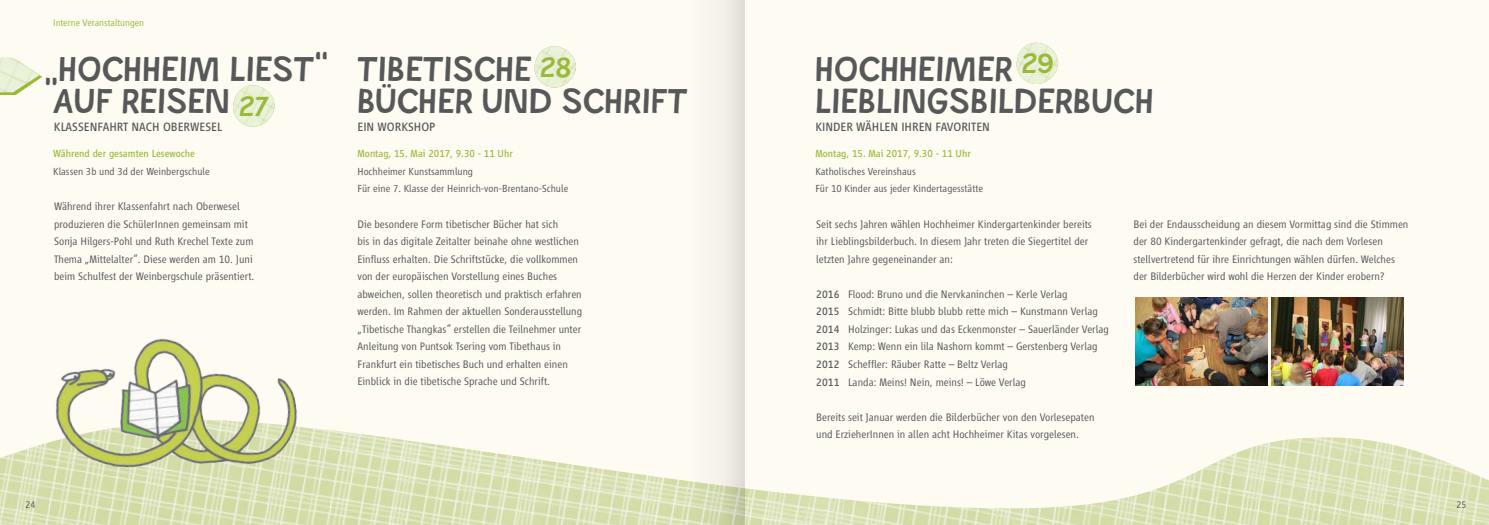
<style>
.page{position:relative;width:1489px;height:525px;background:#fff}
.page>*{position:absolute;margin:0;border:0;box-sizing:border-box;transform-origin:0 0}
.t1{font:30px/32.5px "Ray Johnson";color:#57585a}
.t2{font:24px "Ray Johnson";color:#9ab93b}
.t3{font:12.5px "Vialog LT";color:#57585a}
.t4{font:300 11.25px/17.5px "Vialog LT";color:#57585a}
.t5{font:300 10.62px/17.5px "Vialog LT";color:#57585a}
.t6{font:10.62px "Vialog LT";color:#9ab93b}
.t7{font:300 10px "Vialog LT";color:#9ab93b}
.t8{font:300 10px "Vialog LT";color:#57585a}
.s1{font-weight:400}
</style>
<div class="page">
<div style="left:0;top:0;width:1488px;height:524px;background:#fefbf2"></div>
<img style="left:0;top:419px;width:1488px;height:105px">
<svg style="left:0;top:75px;width:42px;height:20px"></svg>
<img style="left:0;top:57px;width:40px;height:35px">
<img style="left:534px;top:46px;width:42px;height:42px">
<img style="left:1016px;top:43px;width:43px;height:41px">
<img style="left:233px;top:85px;width:42px;height:42px">
<img style="left:27px;top:338px;width:291px;height:170px">
<img style="left:1135px;top:297px;width:132px;height:88px">
<img style="left:1271px;top:297px;width:132px;height:88px">
<svg style="left:685px;top:419px;width:38px;height:105px"></svg>
<svg style="left:723px;top:0;width:21px;height:524px"></svg>
<p class="t7" style="left:53px;top:17px;width:92px">Interne Veranstaltungen</p>
<h1 class="t1" style="left:329px;top:85px;width:16px;rotate:-180deg">„</h1>
<h1 class="t1" style="left:53px;top:52px;width:262px;text-indent:-9px">„HOCHHEIM LIEST<br>AUF REISEN</h1>
<p class="t3" style="left:54px;top:119px;width:170px">KLASSENFAHRT NACH OBERWESEL</p>
<h2 class="t2" style="left:239px;top:90px;width:31px">27</h2>
<p class="t6" style="left:53px;top:148px;width:143px">WÄHREND DER GESAMTEN LESEWOCHE</p>
<p class="t5" style="left:53px;top:162px;width:158px">Klassen 3b und 3d der Weinbergschule</p>
<p class="t4" style="left:54px;top:198px;width:202px">Während ihrer Klassenfahrt nach Oberwesel produzieren die SchülerInnen gemeinsam mit Sonja Hilgers-Pohl und Ruth Krechel Texte zum Thema „Mittelalter“. Diese werden am 10. Juni beim Schulfest der Weinbergschule präsentiert.</p>
<h2 class="t2" style="left:540px;top:50px;width:32px">28</h2>
<h2 class="t2" style="left:1021px;top:47px;width:33px">29</h2>
<h1 class="t1" style="left:357px;top:52px;width:332px">TIBETISCHE<br>BÜCHER UND SCHRIFT</h1>
<p class="t3" style="left:357px;top:119px;width:79px">EIN WORKSHOP</p>
<h1 class="t1" style="left:815px;top:52px;width:340px">HOCHHEIMER<br>LIEBLINGSBILDERBUCH</h1>
<p class="t3" style="left:815px;top:119px;width:176px">KINDER WÄHLEN IHREN FAVORITEN</p>
<p class="t6" style="left:357px;top:148px;width:157px">MONTAG, 15. MAI 2017, 9.30 - 11 U HR</p>
<p class="t5" style="left:357px;top:162px;width:212px">Hochheimer Kunstsammlung<br>Für eine 7. Klasse der Heinrich-von-Brentano-Schule</p>
<p class="t6" style="left:815px;top:148px;width:157px">MONTAG, 15. MAI 2017, 9.30 - 11 U HR</p>
<p class="t5" style="left:815px;top:162px;width:169px">Katholisches Vereinshaus<br>Für 10 Kinder aus jeder Kindertagesstätte</p>
<p class="t4" style="left:357px;top:215px;width:226px">Die besondere Form tibetischer Bücher hat sich<br>bis in das digitale Zeitalter beinahe ohne westlichen Einfluss erhalten. Die Schriftstücke, die vollkommen von der europäischen Vorstellung eines Buches abweichen, sollen theoretisch und praktisch erfahren werden. Im Rahmen der aktuellen Sonderausstellung „Tibetische Thangkas“ erstellen die Teilnehmer unter Anleitung von Puntsok Tsering vom Tibethaus in Frankfurt ein tibetisches Buch und erhalten einen Einblick in die tibetische Sprache und Schrift.</p>
<p class="t4" style="left:816px;top:215px;width:277px">Seit sechs Jahren wählen Hochheimer Kindergartenkinder bereits ihr Lieblingsbilderbuch. In diesem Jahr treten die Siegertitel der letzten Jahre gegeneinander an:</p>
<p class="t4" style="left:816px;top:285px;width:294px"><span class="s1">2016</span> Flood: Bruno und die Nervkaninchen – Kerle Verlag<br><span class="s1">2015</span> Schmidt: Bitte blubb blubb rette mich – Kunstmann Verlag <span class="s1">2014</span> Holzinger: Lukas und das Eckenmonster – Sauerländer Verlag <span class="s1">2013</span> Kemp: Wenn ein lila Nashorn kommt – Gerstenberg Verlag <span class="s1">2012</span> Scheffler: Räuber Ratte – Beltz Verlag<br><span class="s1">2011</span> Landa: Meins! Nein, meins! – Löwe Verlag</p>
<p class="t4" style="left:816px;top:408px;width:280px">Bereits seit Januar werden die Bilderbücher von den Vorlesepaten und ErzieherInnen in allen acht Hochheimer Kitas vorgelesen.</p>
<p class="t4" style="left:1133px;top:215px;width:276px">Bei der Endausscheidung an diesem Vormittag sind die Stimmen der 80 Kindergartenkinder gefragt, die nach dem Vorlesen stellvertretend für ihre Einrichtungen wählen dürfen. Welches der Bilderbücher wird wohl die Herzen der Kinder erobern?</p>
<p class="t8" style="left:25px;top:499px;width:12px">24</p>
<p class="t8" style="left:1456px;top:499px;width:12px">25</p>
</div>
